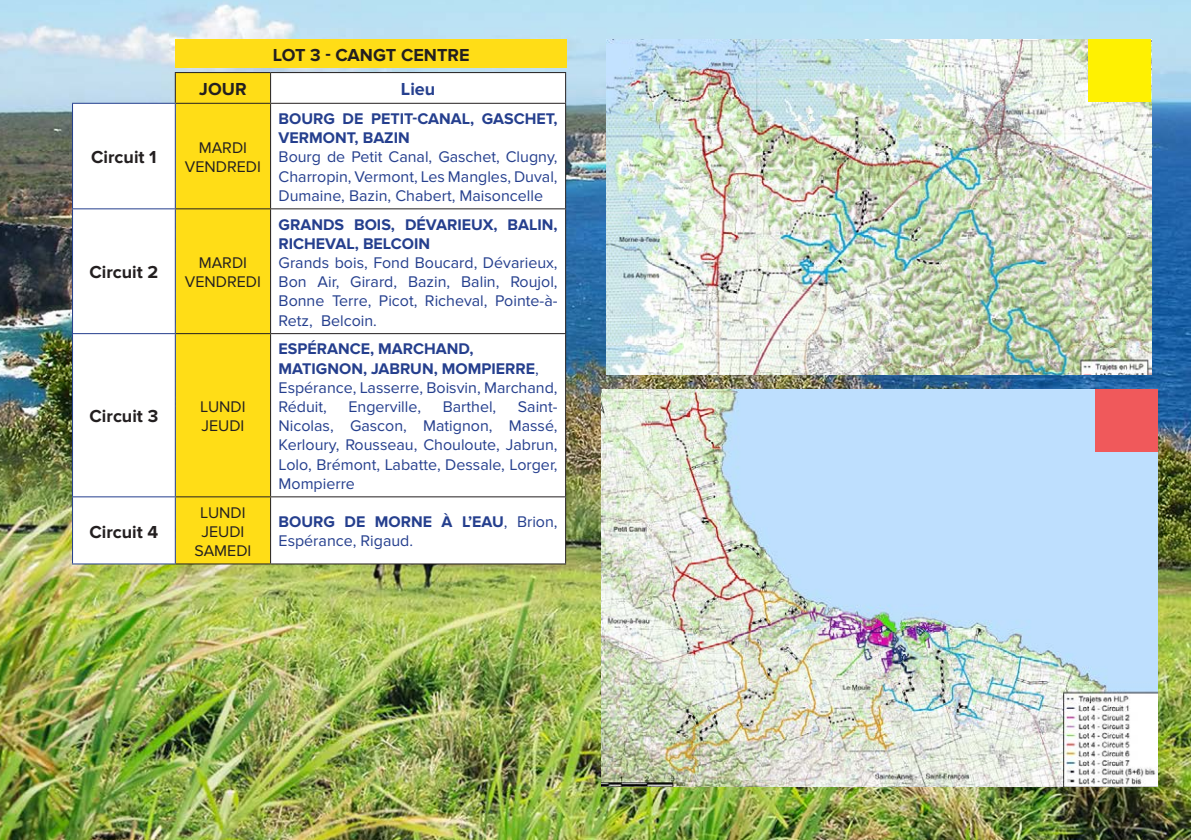
<style>
.page{position:relative;width:1191px;height:840px;background:#fff}
.page>*{position:absolute;margin:0;border:0;box-sizing:border-box;transform-origin:0 0}
.t1{font:700 18px "Proxima Nova";color:#231f20}
.t2{font:700 18px "Proxima Nova";color:#253f8e}
.t3{font:16px/19.2px "Proxima Nova";color:#253f8e;text-align:justify}
.t4{font:700 16px/19.2px "Proxima Nova";color:#253f8e}
.t5{font:16px "Proxima Nova";color:#231f20}
.s1{font-weight:400}
.s2{font-weight:700}
</style>
<div class="page">
<img style="left:0;top:0;width:1191px;height:839px">
<svg style="left:72px;top:72px;width:493px;height:491px"></svg>
<hr style="left:175px;top:72px;width:95px;height:1px;background:#231f20">
<hr style="left:175px;top:73px;width:1px;height:30px;background:#231f20">
<hr style="left:176px;top:103px;width:94px;height:1px;background:#231f20">
<hr style="left:176px;top:208px;width:94px;height:1px;background:#231f20">
<hr style="left:176px;top:333px;width:94px;height:1px;background:#231f20">
<hr style="left:176px;top:496px;width:94px;height:1px;background:#231f20">
<hr style="left:176px;top:563px;width:94px;height:1px;background:#231f20">
<hr style="left:270px;top:72px;width:296px;height:1px;background:#231f20">
<hr style="left:270px;top:73px;width:1px;height:30px;background:#231f20">
<hr style="left:565px;top:73px;width:1px;height:30px;background:#231f20">
<hr style="left:270px;top:103px;width:296px;height:1px;background:#231f20">
<hr style="left:270px;top:104px;width:1px;height:104px;background:#231f20">
<hr style="left:565px;top:104px;width:1px;height:104px;background:#231f20">
<hr style="left:270px;top:208px;width:296px;height:1px;background:#231f20">
<hr style="left:270px;top:209px;width:1px;height:124px;background:#231f20">
<hr style="left:565px;top:209px;width:1px;height:124px;background:#231f20">
<hr style="left:270px;top:333px;width:296px;height:1px;background:#231f20">
<hr style="left:270px;top:334px;width:1px;height:162px;background:#231f20">
<hr style="left:565px;top:334px;width:1px;height:162px;background:#231f20">
<hr style="left:270px;top:496px;width:296px;height:1px;background:#231f20">
<hr style="left:270px;top:497px;width:1px;height:66px;background:#231f20">
<hr style="left:565px;top:497px;width:1px;height:66px;background:#231f20">
<hr style="left:270px;top:563px;width:296px;height:1px;background:#231f20">
<hr style="left:72px;top:103px;width:104px;height:1px;background:#253f8e">
<hr style="left:72px;top:104px;width:1px;height:104px;background:#253f8e">
<hr style="left:175px;top:104px;width:1px;height:104px;background:#253f8e">
<hr style="left:72px;top:208px;width:104px;height:1px;background:#253f8e">
<hr style="left:72px;top:209px;width:1px;height:124px;background:#253f8e">
<hr style="left:175px;top:209px;width:1px;height:124px;background:#253f8e">
<hr style="left:72px;top:333px;width:104px;height:1px;background:#253f8e">
<hr style="left:72px;top:334px;width:1px;height:162px;background:#253f8e">
<hr style="left:175px;top:334px;width:1px;height:162px;background:#253f8e">
<hr style="left:72px;top:496px;width:104px;height:1px;background:#253f8e">
<hr style="left:72px;top:497px;width:1px;height:66px;background:#253f8e">
<hr style="left:175px;top:497px;width:1px;height:66px;background:#253f8e">
<hr style="left:72px;top:563px;width:104px;height:1px;background:#253f8e">
<img style="left:601px;top:389px;width:556px;height:397px">
<div style="left:1095px;top:389px;width:62px;height:63px;background:#f0595b"></div>
<div style="left:175px;top:39px;width:392px;height:29px;background:#ffdd17"></div>
<img style="left:606px;top:39px;width:545px;height:335px">
<div style="left:1088px;top:39px;width:62px;height:63px;background:#fff101"></div>
<p class="t1" style="left:91px;top:147px;width:67px">Circuit 1</p>
<p class="t1" style="left:89px;top:262px;width:70px">Circuit 2</p>
<p class="t1" style="left:90px;top:406px;width:70px">Circuit 3</p>
<p class="t1" style="left:89px;top:521px;width:70px">Circuit 4</p>
<p class="t1" style="left:273px;top:44px;width:198px">LOT 3 - CANGT CENTRE</p>
<p class="t1" style="left:199px;top:79px;width:49px">JOUR</p>
<p class="t2" style="left:401px;top:79px;width:36px">Lieu</p>
<p class="t5" style="left:199px;top:138px;width:50px">MARDI</p>
<p class="t5" style="left:185px;top:157px;width:78px">VENDREDI</p>
<p class="t5" style="left:199px;top:253px;width:50px">MARDI</p>
<p class="t5" style="left:185px;top:272px;width:78px">VENDREDI</p>
<p class="t5" style="left:200px;top:397px;width:47px">LUNDI</p>
<p class="t5" style="left:201px;top:416px;width:44px">JEUDI</p>
<p class="t5" style="left:200px;top:502px;width:47px">LUNDI</p>
<p class="t5" style="left:201px;top:522px;width:44px">JEUDI</p>
<p class="t5" style="left:194px;top:541px;width:58px">SAMEDI</p>
<p class="t4" style="left:279px;top:109px;width:280px">BOURG DE PETIT-CANAL, GASCHET,<br>VERMONT, BAZIN</p>
<p class="t3" style="left:279px;top:148px;width:280px">Bourg de Petit Canal, Gaschet, Clugny, Charropin, Vermont, Les Mangles, Duval, Dumaine, Bazin, Chabert, Maisoncelle</p>
<p class="t4" style="left:279px;top:215px;width:280px">GRANDS BOIS, DÉVARIEUX, BALIN,<br>RICHEVAL, BELCOIN</p>
<p class="t3" style="left:279px;top:253px;width:280px">Grands bois, Fond Boucard, Dévarieux, Bon Air, Girard, Bazin, Balin, Roujol, Bonne Terre, Picot, Richeval, Pointe-à-Retz, Belcoin.</p>
<p class="t4" style="left:279px;top:339px;width:262px">ESPÉRANCE, MARCHAND,<br>MATIGNON, JABRUN, MOMPIERRE<span class="s1">,</span></p>
<p class="t3" style="left:279px;top:378px;width:280px">Espérance, Lasserre, Boisvin, Marchand,<br>Réduit,</p>
<p class="t3" style="left:279px;top:397px;width:280px;text-indent:239px">Saint-Nicolas, Gascon, Matignon, Massé, Kerloury, Rousseau, Chouloute, Jabrun, Lolo, Brémont, Labatte, Dessale, Lorger, Mompierre</p>
<p class="t3" style="left:348px;top:397px;width:74px">Engerville,</p>
<p class="t3" style="left:443px;top:397px;width:55px">Barthel,</p>
<p class="t3" style="left:279px;top:512px;width:280px"><span class="s2">BOURG DE MORNE À L’EAU</span>, Brion,<br>Espérance, Rigaud.</p>
</div>
